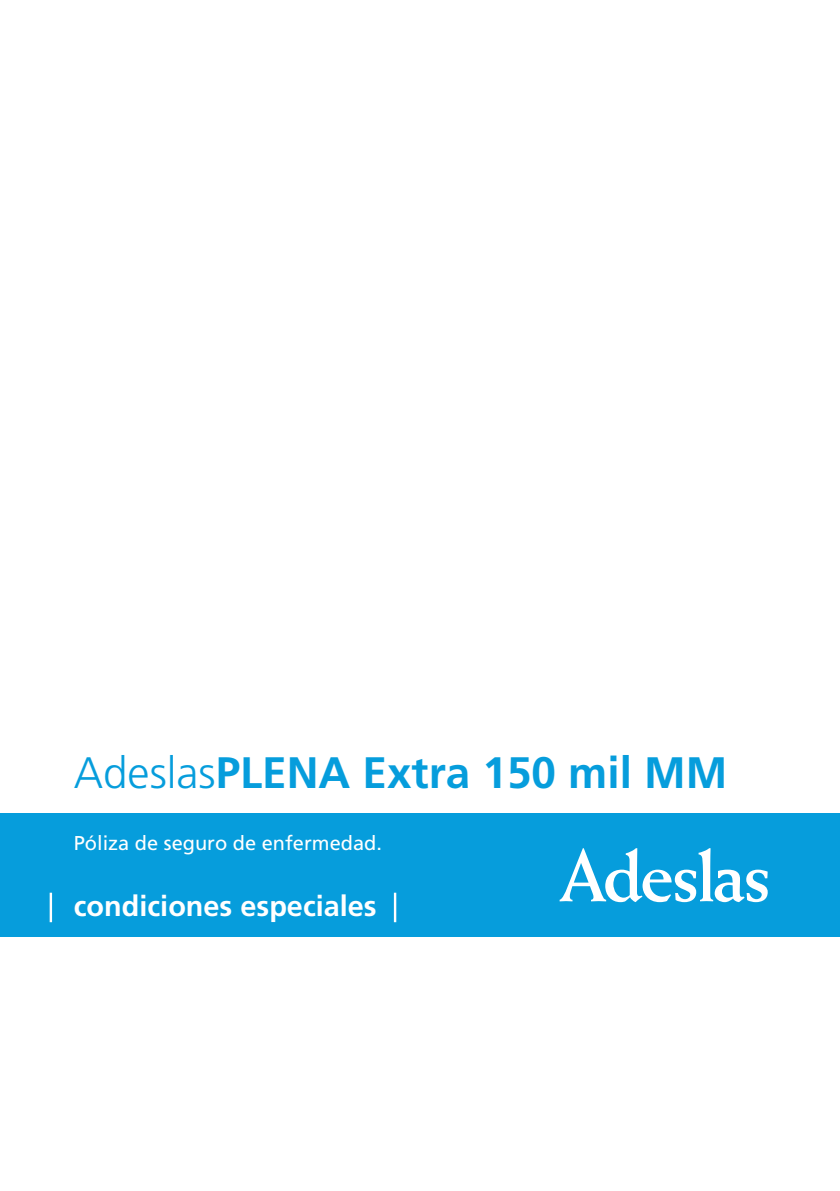
<style>
.page{position:relative;width:840px;height:1191px;background:#fff}
.page>*{position:absolute;margin:0;border:0;box-sizing:border-box;transform-origin:0 0}
.t1{font:700 44px "Frutiger";color:#069ddc}
.t2{font:700 28.8px "Frutiger";color:#fff}
.t3{font:20px "Frutiger";color:#fff}
.s1{font-weight:300}
</style>
<div class="page">
<div style="left:0;top:813px;width:839px;height:124px;background:#069ddc"></div>
<hr style="left:50px;top:892px;width:2px;height:30px;background:#fff">
<hr style="left:393px;top:892px;width:3px;height:30px;background:#fff">
<svg style="left:559px;top:848px;width:208px;height:54px"></svg>
<h1 class="t1" style="left:74px;top:747px;width:654px"><span class="s1">Adeslas</span>PLENA Extra 150 mil MM</h1>
<p class="t3" style="left:74px;top:831px;width:309px">Póliza de seguro de enfermedad.</p>
<h2 class="t2" style="left:74px;top:889px;width:304px">condiciones especiales</h2>
</div>
